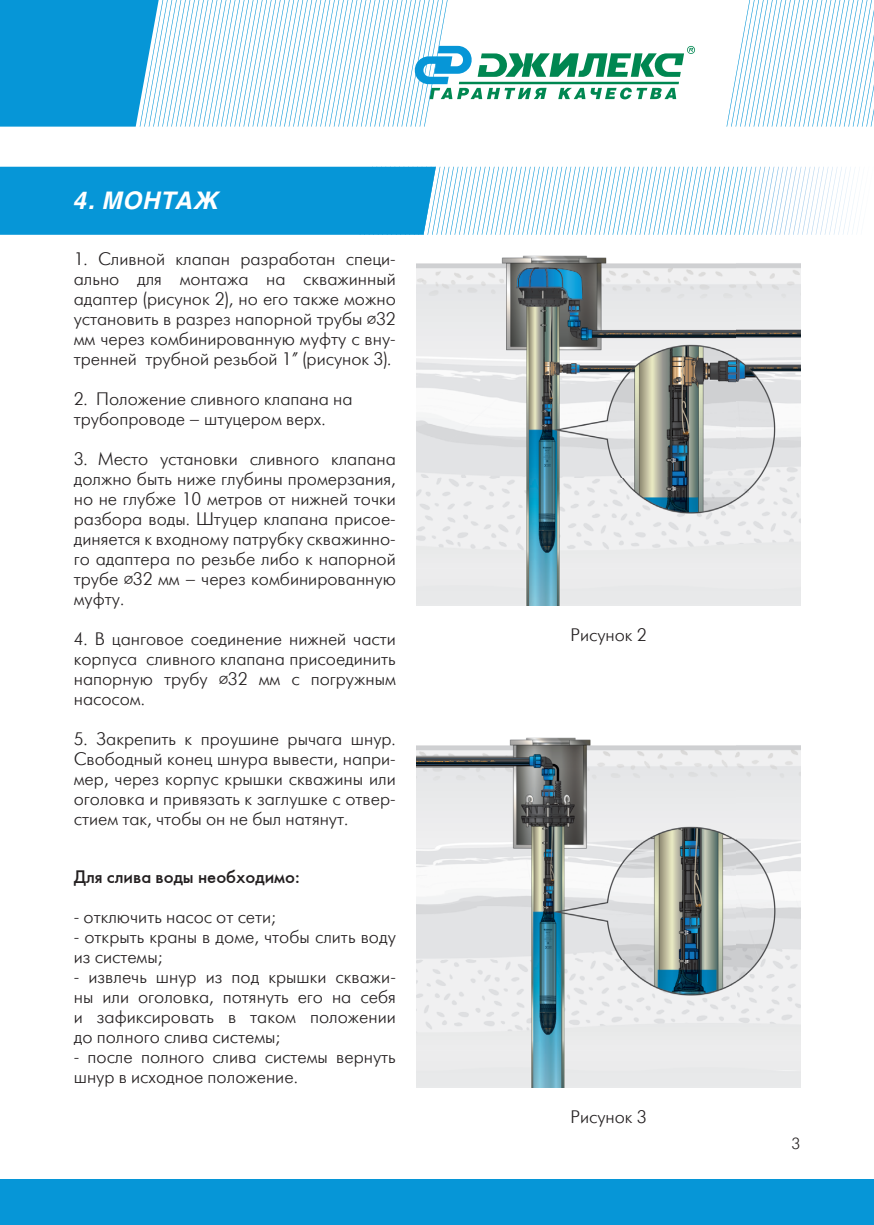
<style>
.page{position:relative;width:874px;height:1225px;background:#fff}
.page>*{position:absolute;margin:0;border:0;box-sizing:border-box;transform-origin:0 0}
.t1{font:italic 700 24px "Helios";letter-spacing:.03em;color:#fff}
.t2{font:18px/20px "Futuris Light C";color:#231f20;text-align:justify}
.t3{font:18px "Futuris C";color:#231f20}
.t4{font:16px "Futuris Light C";color:#231f20}
.s1{font-family:"Cambria Math"}
</style>
<div class="page">
<svg style="left:0;top:0;width:694px;height:127px"></svg>
<svg style="left:726px;top:0;width:147px;height:127px"></svg>
<div style="left:0;top:1179px;width:873px;height:46px;background:#0696d7"></div>
<img style="left:417px;top:225px;width:382px;height:380px">
<img style="left:417px;top:737px;width:382px;height:350px">
<div style="left:0;top:167px;width:435px;height:68px;background:#0696d7"></div>
<svg style="left:504px;top:167px;width:354px;height:68px"></svg>
<h1 class="t1" style="left:74px;top:186px;width:147px">4. МОНТАЖ</h1>
<p class="t2" style="left:74px;top:249px;width:323px">1. Сливной клапан разработан специ&shy;ально для монтажа на скважинный адаптер (рисунок 2), но его также можно установить в разрез напорной трубы <span class="s1">⌀</span>32 мм через комбинированную муфту с вну&shy;тренней трубной резьбой 1” (рисунок 3).</p>
<p class="t2" style="left:74px;top:389px;width:280px">2. Положение сливного клапана на трубопроводе – штуцером верх.</p>
<p class="t2" style="left:74px;top:449px;width:16px">3.</p>
<p class="t2" style="left:74px;top:449px;width:323px;text-indent:24px">Место установки сливного клапана должно быть ниже глубины промерзания, но не глубже 10 метров от нижней точки разбора воды. Штуцер клапана присое&shy;диняется к входному патрубку скважинно&shy;го адаптера по резьбе либо к напорной трубе <span class="s1">⌀</span>32 мм – через комбинированную муфту.</p>
<p class="t2" style="left:74px;top:629px;width:323px">4. В цанговое соединение нижней части корпуса сливного клапана присоединить напорную трубу <span class="s1">⌀</span>32 мм с погружным насосом.</p>
<p class="t2" style="left:74px;top:729px;width:323px">5. Закрепить к проушине рычага шнур.<br>Свободный конец шнура вывести, напри&shy;мер, через корпус крышки скважины или оголовка и привязать к заглушке с отвер&shy;стием так, чтобы он не был натянут.</p>
<p class="t3" style="left:74px;top:866px;width:227px">Для слива воды необходимо:</p>
<p class="t2" style="left:74px;top:907px;width:203px">- отключить насос от сети;</p>
<p class="t2" style="left:74px;top:927px;width:323px">- открыть краны в доме, чтобы слить воду из системы;</p>
<p class="t2" style="left:74px;top:967px;width:323px">- извлечь шнур из под крышки скважи&shy;ны или оголовка, потянуть его на себя и зафиксировать в таком положении до полного слива системы;</p>
<p class="t2" style="left:74px;top:1047px;width:323px">- после полного слива системы вернуть шнур в исходное положение.</p>
<p class="t2" style="left:570px;top:625px;width:78px">Рисунок 2</p>
<p class="t2" style="left:570px;top:1107px;width:78px">Рисунок 3</p>
<p class="t4" style="left:791px;top:1135px;width:10px">3</p>
</div>
